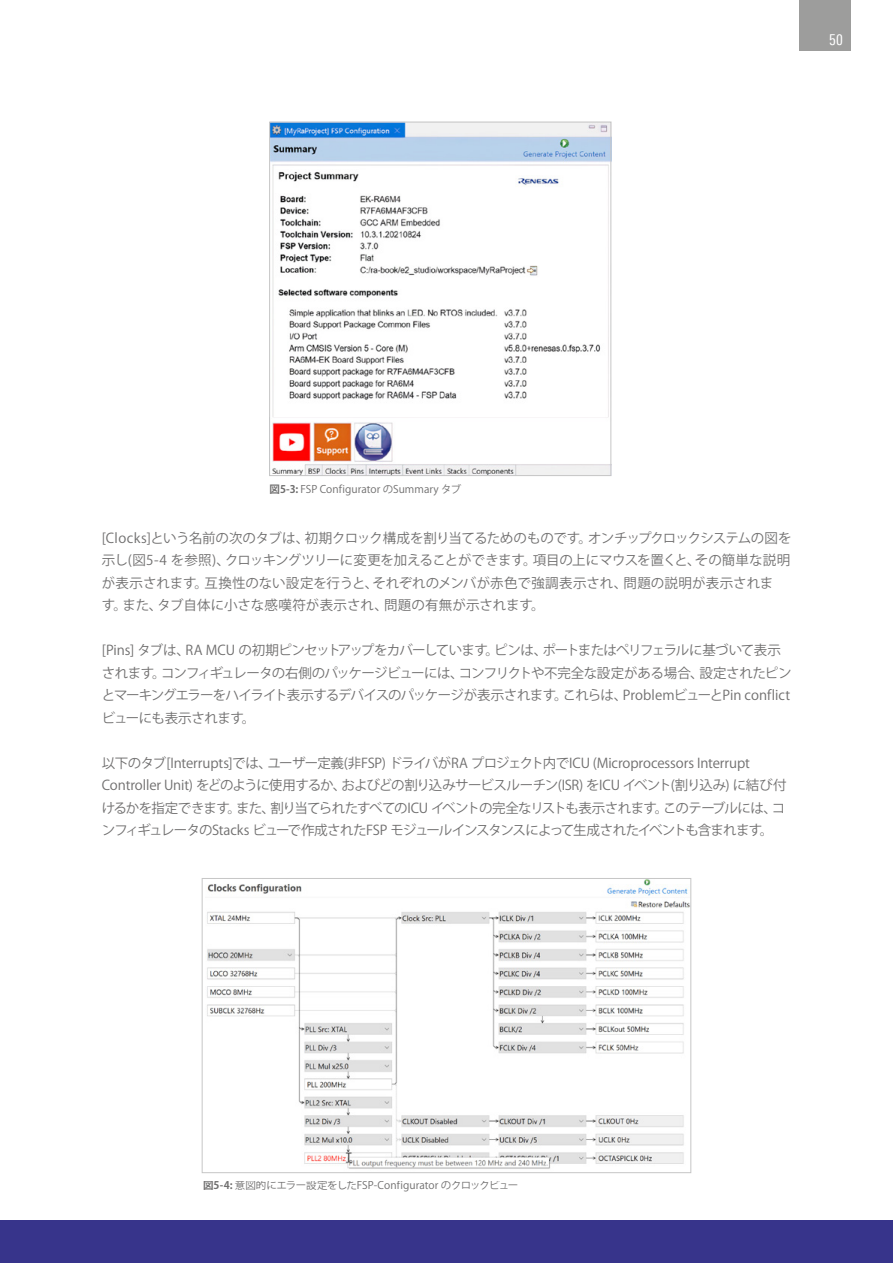
<style>
.page{position:relative;width:893px;height:1263px;background:#fff}
.page>*{position:absolute;margin:0;border:0;box-sizing:border-box;transform-origin:0 0}
.t1{font:15px "Linotype Univers 420 Cn";color:#fff}
.t2{font:13.5px/22.5px "Koz Go Pr 6 N";letter-spacing:-.03em;color:#706f6f}
.t3{font:13.5px/22.5px "Koz Go Pr 6 N";letter-spacing:-.005em;color:#706f6f}
.t4{font:13.5px/22.5px "Koz Go Pr 6 N";letter-spacing:-.05em;color:#706f6f}
.t5{font:10.5px "Koz Go Pr 6 N";letter-spacing:-.005em;color:#706f6f}
.s1{font-weight:700}
</style>
<div class="page">
<div style="left:799px;top:0;width:51px;height:51px;background:#9d9d9c"></div>
<div style="left:0;top:1220px;width:893px;height:43px;background:#37348b"></div>
<img style="left:271px;top:124px;width:338px;height:293px">
<img style="left:207px;top:880px;width:482px;height:289px">
<div style="left:202px;top:878px;width:489px;height:295px;border:1px solid #c6c6c6"></div>
<img style="left:272px;top:417px;width:337px;height:57px">
<div style="left:269px;top:122px;width:342px;height:354px;border:1px solid #c6c6c6"></div>
<p class="t1" style="left:829px;top:31px;width:15px">50</p>
<p class="t5" style="left:269px;top:483px;width:193px"><span class="s1">図5-3:</span> FSP Configurator のSummary タブ</p>
<p class="t3" style="left:102px;top:527px;width:691px">[Clocks]という名前の次のタブは、初期クロック構成を割り当てるためのものです。オンチップクロックシステムの図を示し(図5-4 を参照)、クロッキングツリーに変更を加えることができます。項目の上にマウスを置くと、その簡単な説明が表示されます。互換性のない設定を行うと、それぞれのメンバが赤色で強調表示され、問題の説明が表示されま<br>す。また、タブ自体に小さな感嘆符が表示され、問題の有無が示されます。</p>
<p class="t4" style="left:102px;top:639px;width:691px">[Pins] タブは、RA MCU の初期ピンセットアップをカバーしています。ピンは、ポートまたはペリフェラルに基づいて表示されます。コンフィギュレータの右側のパッケージビューには、コンフリクトや不完全な設定がある場合、設定されたピンとマーキングエラーをハイライト表示するデバイスのパッケージが表示されます。これらは、ProblemビューとPin conflictビューにも表示されます。</p>
<p class="t2" style="left:102px;top:752px;width:686px">以下のタブ[Interrupts]では、ユーザー定義(非FSP) ドライバがRA プロジェクト内でICU (Microprocessors Interrupt Controller Unit) をどのように使用するか、およびどの割り込みサービスルーチン(ISR) をICU イベント(割り込み) に結び付けるかを指定できます。また、割り当てられたすべてのICU イベントの完全なリストも表示されます。このテーブルには、コンフィギュレータのStacks ビューで作成されたFSP モジュールインスタンスによって生成されたイベントも含まれます。</p>
<p class="t5" style="left:203px;top:1180px;width:317px"><span class="s1">図5-4:</span> 意図的にエラー設定をしたFSP-Configurator のクロックビュー</p>
</div>
